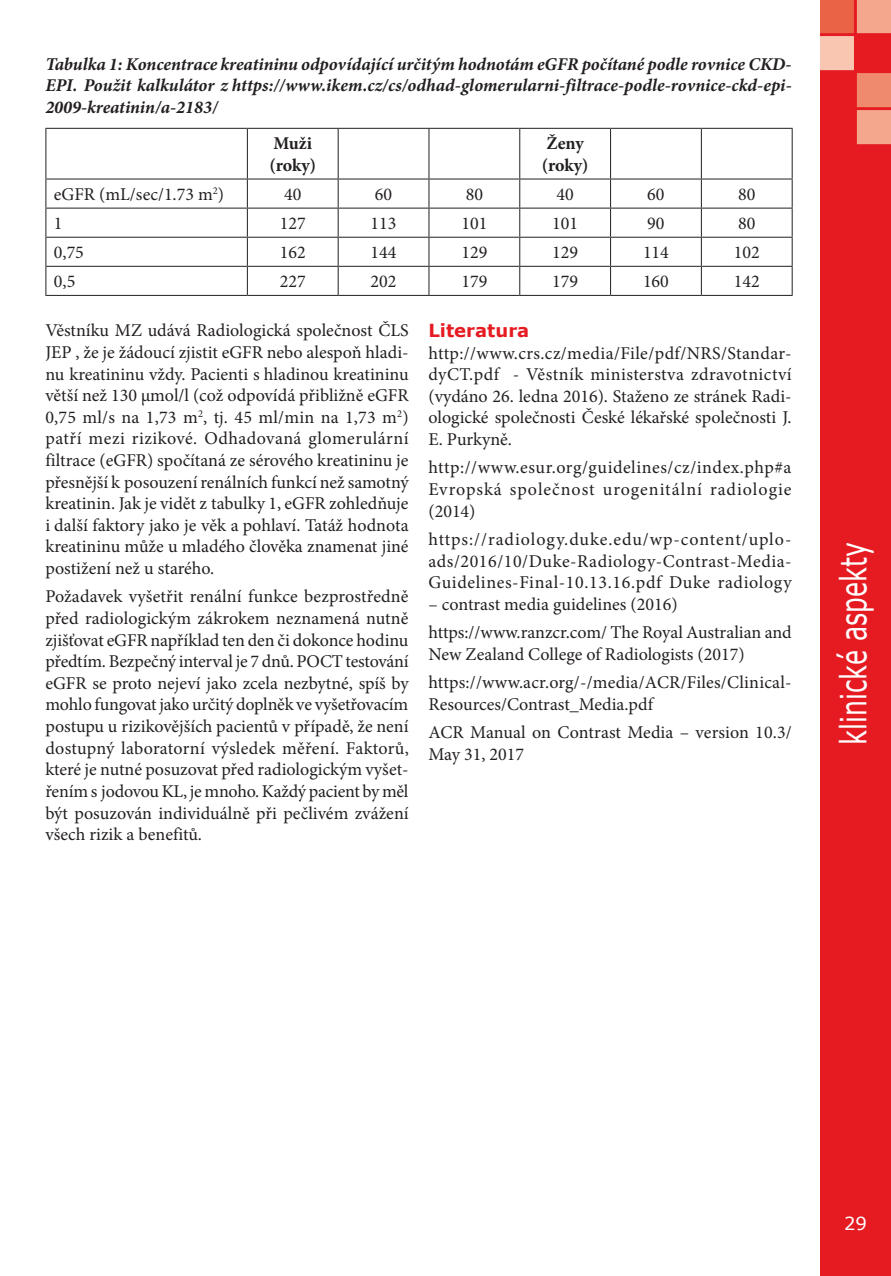
<style>
.page{position:relative;width:891px;height:1276px;background:#fff}
.page>*{position:absolute;margin:0;border:0;box-sizing:border-box;transform-origin:0 0}
.t1{font:36px "Verdana";color:#fff;scale:.7 1}
.t2{font:18px/21.6px "Minion Pro";color:#231f20;text-align:justify}
.t3{font:italic 700 18px/21.6px "Minion Pro";color:#231f20;text-align:justify}
.t4{font:700 18px/21.6px "Minion Pro";letter-spacing:-.005em;color:#231f20}
.t5{font:700 18px "Verdana";color:#e51b21}
.t6{font:18px "Verdana";color:#fff}
</style>
<div class="page">
<div style="left:820px;top:0;width:70px;height:1276px;background:#e51b21"></div>
<hr style="left:45px;top:128px;width:202px;height:1px;background:#231f20">
<hr style="left:45px;top:129px;width:1px;height:49px;background:#231f20">
<hr style="left:247px;top:128px;width:91px;height:1px;background:#231f20">
<hr style="left:247px;top:129px;width:1px;height:49px;background:#231f20">
<hr style="left:338px;top:128px;width:91px;height:1px;background:#231f20">
<hr style="left:337px;top:129px;width:1px;height:49px;background:#231f20">
<hr style="left:429px;top:128px;width:90px;height:1px;background:#231f20">
<hr style="left:428px;top:129px;width:1px;height:49px;background:#231f20">
<hr style="left:519px;top:128px;width:91px;height:1px;background:#231f20">
<hr style="left:519px;top:129px;width:1px;height:49px;background:#231f20">
<hr style="left:610px;top:128px;width:91px;height:1px;background:#231f20">
<hr style="left:609px;top:129px;width:1px;height:49px;background:#231f20">
<hr style="left:701px;top:128px;width:91px;height:1px;background:#231f20">
<hr style="left:700px;top:129px;width:1px;height:49px;background:#231f20">
<hr style="left:791px;top:129px;width:1px;height:49px;background:#231f20">
<hr style="left:45px;top:178px;width:202px;height:1px;background:#231f20">
<hr style="left:247px;top:178px;width:91px;height:1px;background:#231f20">
<hr style="left:338px;top:178px;width:91px;height:1px;background:#231f20">
<hr style="left:429px;top:178px;width:90px;height:1px;background:#231f20">
<hr style="left:519px;top:178px;width:91px;height:1px;background:#231f20">
<hr style="left:610px;top:178px;width:91px;height:1px;background:#231f20">
<hr style="left:701px;top:178px;width:91px;height:1px;background:#231f20">
<hr style="left:45px;top:208px;width:202px;height:1px;background:#231f20">
<hr style="left:247px;top:208px;width:91px;height:1px;background:#231f20">
<hr style="left:338px;top:208px;width:91px;height:1px;background:#231f20">
<hr style="left:429px;top:208px;width:90px;height:1px;background:#231f20">
<hr style="left:519px;top:208px;width:91px;height:1px;background:#231f20">
<hr style="left:610px;top:208px;width:91px;height:1px;background:#231f20">
<hr style="left:701px;top:208px;width:91px;height:1px;background:#231f20">
<hr style="left:45px;top:237px;width:202px;height:1px;background:#231f20">
<hr style="left:247px;top:237px;width:91px;height:1px;background:#231f20">
<hr style="left:338px;top:237px;width:91px;height:1px;background:#231f20">
<hr style="left:429px;top:237px;width:90px;height:1px;background:#231f20">
<hr style="left:519px;top:237px;width:91px;height:1px;background:#231f20">
<hr style="left:610px;top:237px;width:91px;height:1px;background:#231f20">
<hr style="left:701px;top:237px;width:91px;height:1px;background:#231f20">
<hr style="left:45px;top:266px;width:202px;height:1px;background:#231f20">
<svg style="left:45px;top:179px;width:1px;height:116px"></svg>
<hr style="left:247px;top:266px;width:91px;height:1px;background:#231f20">
<svg style="left:247px;top:179px;width:1px;height:116px"></svg>
<hr style="left:338px;top:266px;width:91px;height:1px;background:#231f20">
<svg style="left:337px;top:179px;width:1px;height:116px"></svg>
<hr style="left:429px;top:266px;width:90px;height:1px;background:#231f20">
<svg style="left:428px;top:179px;width:1px;height:116px"></svg>
<hr style="left:519px;top:266px;width:91px;height:1px;background:#231f20">
<svg style="left:519px;top:179px;width:1px;height:116px"></svg>
<hr style="left:610px;top:266px;width:91px;height:1px;background:#231f20">
<hr style="left:701px;top:266px;width:91px;height:1px;background:#231f20">
<svg style="left:700px;top:179px;width:1px;height:116px"></svg>
<svg style="left:791px;top:179px;width:1px;height:116px"></svg>
<hr style="left:45px;top:295px;width:202px;height:1px;background:#231f20">
<hr style="left:247px;top:295px;width:91px;height:1px;background:#231f20">
<hr style="left:338px;top:295px;width:91px;height:1px;background:#231f20">
<hr style="left:429px;top:295px;width:90px;height:1px;background:#231f20">
<hr style="left:519px;top:295px;width:91px;height:1px;background:#231f20">
<hr style="left:610px;top:295px;width:91px;height:1px;background:#231f20">
<hr style="left:701px;top:295px;width:91px;height:1px;background:#231f20">
<p class="t3" style="left:45px;top:53px;width:747px">Tabulka 1: Koncentrace kreatininu odpovídající určitým hodnotám eGFR počítané podle rovnice CKD-EPI. Použit kalkulátor z https://www.ikem.cz/cs/odhad-glomerularni-filtrace-podle-rovnice-ckd-epi-2009-kreatinin/a-2183/</p>
<p class="t4" style="left:269px;top:133px;width:48px">Muži (roky)</p>
<p class="t4" style="left:541px;top:133px;width:48px">Ženy (roky)</p>
<p class="t2" style="left:54px;top:184px;width:172px">eGFR (mL/sec/1.73 m<sup>2</sup>)</p>
<p class="t2" style="left:284px;top:184px;width:19px">40</p>
<p class="t2" style="left:375px;top:184px;width:19px">60</p>
<p class="t2" style="left:465px;top:184px;width:19px">80</p>
<p class="t2" style="left:556px;top:184px;width:19px">40</p>
<p class="t2" style="left:647px;top:184px;width:19px">60</p>
<p class="t2" style="left:737px;top:184px;width:19px">80</p>
<p class="t2" style="left:54px;top:213px;width:10px">1</p>
<p class="t2" style="left:280px;top:213px;width:27px">127</p>
<p class="t2" style="left:370px;top:213px;width:27px">113</p>
<p class="t2" style="left:461px;top:213px;width:27px">101</p>
<p class="t2" style="left:552px;top:213px;width:27px">101</p>
<p class="t2" style="left:647px;top:213px;width:19px">90</p>
<p class="t2" style="left:737px;top:213px;width:19px">80</p>
<p class="t2" style="left:54px;top:242px;width:32px">0,75</p>
<p class="t2" style="left:280px;top:242px;width:27px">162</p>
<p class="t2" style="left:370px;top:242px;width:27px">144</p>
<p class="t2" style="left:461px;top:242px;width:27px">129</p>
<p class="t2" style="left:552px;top:242px;width:27px">129</p>
<p class="t2" style="left:642px;top:242px;width:27px">114</p>
<p class="t2" style="left:733px;top:242px;width:27px">102</p>
<p class="t2" style="left:54px;top:271px;width:23px">0,5</p>
<p class="t2" style="left:280px;top:271px;width:27px">227</p>
<p class="t2" style="left:370px;top:271px;width:27px">202</p>
<p class="t2" style="left:461px;top:271px;width:27px">179</p>
<p class="t2" style="left:552px;top:271px;width:27px">179</p>
<p class="t2" style="left:642px;top:271px;width:27px">160</p>
<p class="t2" style="left:733px;top:271px;width:27px">142</p>
<p class="t2" style="left:45px;top:320px;width:364px">Věstníku MZ udává Radiologická společnost ČLS JEP , že je žádoucí zjistit eGFR nebo alespoň hladi&shy;nu kreatininu vždy. Pacienti s hladinou kreatininu větší než 130 µmol/l (což odpovídá přibližně eGFR 0,75 ml/s na 1,73 m<sup>2</sup>, tj. 45 ml/min na 1,73 m<sup>2</sup>) patří mezi rizikové. Odhadovaná glomerulární filtrace (eGFR) spočítaná ze sérového kreatininu je přesnější k posouzení renálních funkcí než samotný kreatinin. Jak je vidět z tabulky 1, eGFR zohledňuje i další faktory jako je věk a pohlaví. Tatáž hodnota kreatininu může u mladého člověka znamenat jiné postižení než u starého.</p>
<p class="t2" style="left:45px;top:586px;width:365px">Požadavek vyšetřit renální funkce bezprostředně před radiologickým zákrokem neznamená nutně zjišťovat eGFR například ten den či dokonce hodinu předtím. Bezpečný interval je 7 dnů. POCT testování eGFR se proto nejeví jako zcela nezbytné, spíš by mohlo fungovat jako určitý doplněk ve vyšetřovacím postupu u rizikovějších pacientů v případě, že není dostupný laboratorní výsledek měření. Faktorů, které je nutné posuzovat před radiologickým vyšet&shy;řením s jodovou KL, je mnoho. Každý pacient by měl být posuzován individuálně při pečlivém zvážení všech rizik a benefitů.</p>
<p class="t5" style="left:428px;top:318px;width:102px">Literatura</p>
<p class="t2" style="left:428px;top:342px;width:364px">http://www.crs.cz/media/File/pdf/NRS/Standar&shy;dyCT.pdf - Věstník ministerstva zdravotnictví (vydáno 26. ledna 2016). Staženo ze stránek Radi&shy;ologické společnosti České lékařské společnosti J.<br>E. Purkyně.</p>
<p class="t2" style="left:428px;top:457px;width:364px">http://www.esur.org/guidelines/cz/index.php#a Evropská společnost urogenitální radiologie (2014)</p>
<p class="t2" style="left:428px;top:528px;width:364px">https://radiology.duke.edu/wp-content/uplo&shy;ads/2016/10/Duke-Radiology-Contrast-Media-Guidelines-Final-10.13.16.pdf Duke radiology</p>
<p class="t2" style="left:428px;top:590px;width:364px;line-height:28.4px">– contrast media guidelines (2016) https://www.ranzcr.com/ The Royal Australian and</p>
<p class="t2" style="left:428px;top:640px;width:364px;line-height:28.4px">New Zealand College of Radiologists (2017) https://www.acr.org/-/media/ACR/Files/Clinical-</p>
<p class="t2" style="left:428px;top:690px;width:364px;line-height:28.4px">Resources/Contrast_Media.pdf<br>ACR Manual on Contrast Media – version 10.3/</p>
<p class="t2" style="left:428px;top:743px;width:97px">May 31, 2017</p>
<h1 class="t1" style="left:828px;top:745px;width:290px;rotate:-90deg">klinické aspekty</h1>
<p class="t6" style="left:843px;top:1211px;width:24px">29</p>
</div>
